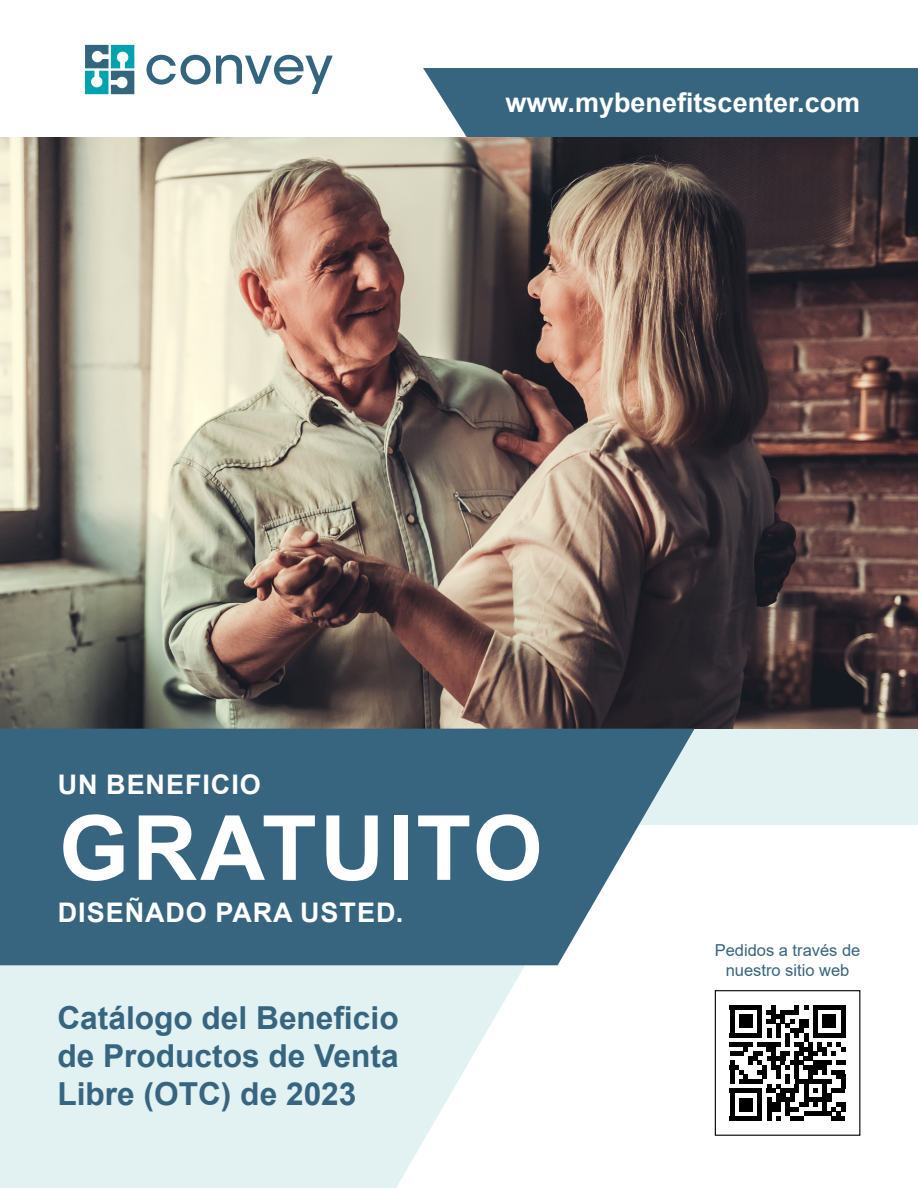
<style>
.page{position:relative;width:918px;height:1188px;background:#fff}
.page>*{position:absolute;margin:0;border:0;box-sizing:border-box;transform-origin:0 0}
.t1{font:700 90px "Arial";letter-spacing:.035em;color:#fff}
.t2{font:700 31.65px/38px "Arial";color:#37657f;text-align:justify}
.t3{font:700 27px "Arial";letter-spacing:.035em;color:#fff}
.t4{font:700 27px "Arial";color:#fff}
.t5{font:16.5px "Arial";color:#37657f}
</style>
<div class="page">
<svg style="left:85px;top:45px;width:49px;height:49px"></svg>
<svg style="left:146px;top:55px;width:187px;height:39px"></svg>
<div style="left:0;top:729px;width:918px;height:459px;background:#e2f1f2"></div>
<svg style="left:396px;top:825px;width:522px;height:363px;background:#fbfdfd"></svg>
<div style="left:423px;top:68px;width:495px;height:69px;background:#37657f"></div>
<div style="left:715px;top:991px;width:145px;height:144px;background:#fff"></div>
<svg style="left:730px;top:1005px;width:115px;height:116px"></svg>
<div style="left:730px;top:1116px;width:32px;height:5px;background:#000"></div>
<div style="left:739px;top:1098px;width:14px;height:14px;background:#000"></div>
<div style="left:715px;top:990px;width:145px;height:146px;border:1px solid #000"></div>
<img style="left:0;top:137px;width:918px;height:592px">
<svg style="left:0;top:729px;width:695px;height:236px;background:#4a738b"></svg>
<p class="t4" style="left:506px;top:84px;width:356px">www.mybenefitscenter.com</p>
<p class="t3" style="left:58px;top:765px;width:204px">UN BENEFICIO</p>
<p class="t1" style="left:59px;top:785px;width:485px">GRATUITO</p>
<p class="t3" style="left:58px;top:893px;width:347px">DISEÑADO PARA USTED.</p>
<p class="t2" style="left:57px;top:1000px;width:343px">Catálogo del Beneficio de Productos de Venta Libre (OTC) de 2023</p>
<p class="t5" style="left:715px;top:939px;width:147px">Pedidos a través de</p>
<p class="t5" style="left:726px;top:959px;width:125px">nuestro sitio web</p>
</div>
